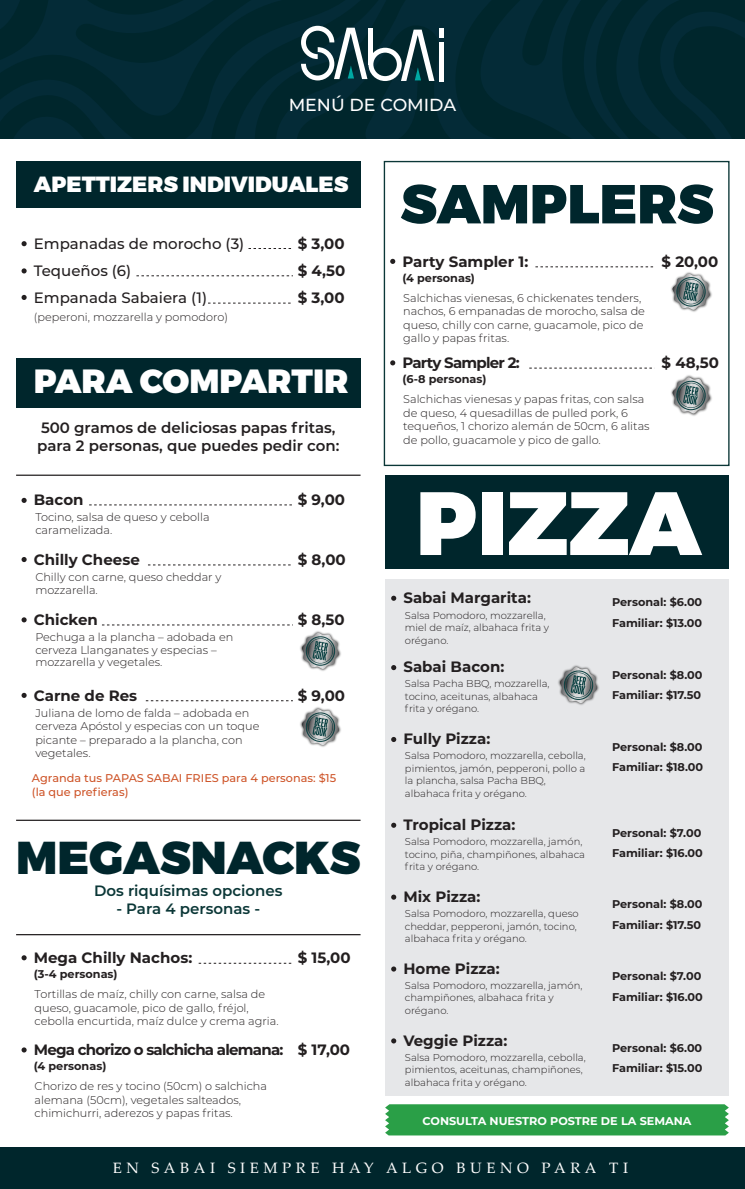
<style>
.page{position:relative;width:745px;height:1189px;background:#fff}
.page>*{position:absolute;margin:0;border:0;box-sizing:border-box;transform-origin:0 0}
.t1{font:900 89.62px "Montserrat";color:#fff}
.t2{font:900 54.75px "Montserrat";color:#00262c}
.t3{font:900 46px "Montserrat";color:#00262c}
.t4{font:900 33.5px "Montserrat";color:#fff}
.t5{font:900 22px "Montserrat";color:#fff}
.t6{font:500 17.38px "Montserrat";color:#fff}
.t7{font:700 15px/27.2px "Montserrat";color:#231f20;text-align:justify}
.t8{font:600 15px/18px "Montserrat";color:#231f20}
.t9{font:500 15px/27.2px "Montserrat";color:#231f20}
.t10{font:700 15px "Montserrat";letter-spacing:-.05em;color:#231f20}
.t11{font:600 15px "Montserrat";color:#0b3737}
.t12{font:15px "Palatino Linotype";letter-spacing:.3em;color:#fff}
.t13{font:300 11.25px/13.5px "Montserrat";color:#231f20}
.t14{font:700 11.25px/20.2px "Montserrat";color:#231f20}
.t15{font:500 11.25px/13.5px "Montserrat";color:#ce5428}
.t16{font:700 11.25px "Montserrat";color:#fff}
.t17{font:300 10px/12.5px "Montserrat";color:#231f20}
</style>
<div class="page">
<div style="left:16px;top:358px;width:344px;height:50px;background:#00262c"></div>
<div style="left:16px;top:162px;width:344px;height:46px;background:#00262c"></div>
<div style="left:383px;top:161px;width:346px;height:305px;border:1px solid #0b3737"></div>
<div style="left:385px;top:475px;width:343px;height:94px;background:#00262c"></div>
<div style="left:385px;top:579px;width:343px;height:516px;background:#e6e7e9"></div>
<svg style="left:248px;top:248px;width:44px;height:1px"></svg>
<svg style="left:208px;top:303px;width:83px;height:1px"></svg>
<svg style="left:89px;top:504px;width:203px;height:1px"></svg>
<svg style="left:136px;top:275px;width:157px;height:1px"></svg>
<svg style="left:148px;top:564px;width:143px;height:1px"></svg>
<svg style="left:102px;top:624px;width:191px;height:1px"></svg>
<svg style="left:146px;top:700px;width:147px;height:1px"></svg>
<hr style="left:16px;top:474px;width:344px;height:2px;background:#231f20">
<hr style="left:16px;top:934px;width:344px;height:1px;background:#231f20">
<hr style="left:16px;top:819px;width:344px;height:2px;background:#231f20">
<svg style="left:22px;top:241px;width:5px;height:5px"></svg>
<svg style="left:22px;top:268px;width:5px;height:5px"></svg>
<svg style="left:22px;top:295px;width:5px;height:5px"></svg>
<svg style="left:22px;top:498px;width:5px;height:5px"></svg>
<svg style="left:391px;top:595px;width:5px;height:6px"></svg>
<svg style="left:391px;top:665px;width:5px;height:5px"></svg>
<svg style="left:391px;top:737px;width:5px;height:5px"></svg>
<svg style="left:391px;top:822px;width:5px;height:5px"></svg>
<svg style="left:391px;top:894px;width:5px;height:5px"></svg>
<svg style="left:391px;top:966px;width:5px;height:5px"></svg>
<svg style="left:391px;top:1038px;width:5px;height:5px"></svg>
<svg style="left:22px;top:557px;width:5px;height:5px"></svg>
<svg style="left:22px;top:617px;width:5px;height:5px"></svg>
<svg style="left:22px;top:693px;width:5px;height:5px"></svg>
<svg style="left:198px;top:963px;width:94px;height:1px"></svg>
<svg style="left:22px;top:955px;width:5px;height:5px"></svg>
<svg style="left:22px;top:1047px;width:5px;height:5px"></svg>
<svg style="left:535px;top:266px;width:119px;height:1px"></svg>
<svg style="left:529px;top:368px;width:123px;height:1px"></svg>
<svg style="left:390px;top:259px;width:5px;height:5px"></svg>
<svg style="left:390px;top:360px;width:5px;height:5px"></svg>
<div style="left:0;top:1146px;width:744px;height:43px;background:#00262c"></div>
<svg style="left:463px;top:0;width:14px;height:139px;background:#01272f"></svg>
<svg style="left:477px;top:0;width:89px;height:139px;background:#022832"></svg>
<svg style="left:113px;top:0;width:350px;height:139px;background:#052b35"></svg>
<svg style="left:0;top:0;width:358px;height:122px;background:#012830"></svg>
<svg style="left:566px;top:0;width:178px;height:139px;background:#01272f"></svg>
<svg style="left:0;top:0;width:33px;height:34px"></svg>
<svg style="left:0;top:115px;width:113px;height:24px;background:#022832"></svg>
<svg style="left:301px;top:26px;width:142px;height:113px;background:#294a51"></svg>
<div style="left:385px;top:1104px;width:343px;height:31px;background:#2a9f47"></div>
<img style="left:671px;top:375px;width:41px;height:41px">
<svg style="left:672px;top:377px;width:37px;height:36px"></svg>
<img style="left:671px;top:272px;width:41px;height:40px">
<svg style="left:672px;top:274px;width:37px;height:36px"></svg>
<img style="left:558px;top:665px;width:41px;height:40px">
<svg style="left:559px;top:667px;width:37px;height:36px"></svg>
<img style="left:300px;top:707px;width:41px;height:40px">
<svg style="left:302px;top:709px;width:37px;height:36px"></svg>
<img style="left:300px;top:631px;width:41px;height:40px">
<svg style="left:302px;top:633px;width:37px;height:36px"></svg>
<h3 class="t6" style="left:288px;top:92px;width:169px">MENÚ DE COMIDA</h3>
<h3 class="t5" style="left:34px;top:171px;width:316px">APETTIZERS INDIVIDUALES</h3>
<h3 class="t9" style="left:34px;top:229px;width:212px">Empanadas de morocho (3)</h3>
<h3 class="t7" style="left:297px;top:229px;width:49px">$ 3,00 $ 4,50 $ 3,00</h3>
<h3 class="t9" style="left:34px;top:256px;width:175px">Tequeños (6)<br>Empanada Sabaiera (1)</h3>
<p class="t13" style="left:34px;top:310px;width:195px">(peperoni, mozzarella y pomodoro)</p>
<h3 class="t4" style="left:34px;top:359px;width:316px">PARA COMPARTIR</h3>
<h3 class="t8" style="left:37px;top:417px;width:303px">500 gramos de deliciosas papas fritas, para 2 personas, que puedes pedir con:</h3>
<h3 class="t7" style="left:34px;top:485px;width:51px">Bacon</h3>
<h3 class="t7" style="left:297px;top:485px;width:49px">$ 9,00</h3>
<p class="t13" style="left:35px;top:510px;width:176px;line-height:12.5px">Tocino, salsa de queso y cebolla caramelizada.</p>
<h3 class="t7" style="left:34px;top:545px;width:107px">Chilly Cheese</h3>
<h3 class="t7" style="left:297px;top:545px;width:49px">$ 8,00</h3>
<p class="t13" style="left:35px;top:570px;width:187px;line-height:12.5px">Chilly con carne, queso cheddar y mozzarella.</p>
<h3 class="t7" style="left:34px;top:605px;width:66px">Chicken</h3>
<h3 class="t7" style="left:297px;top:605px;width:48px">$ 8,50</h3>
<p class="t13" style="left:35px;top:630px;width:199px;line-height:12.5px">Pechuga a la plancha – adobada en cerveza Llanganates y especias – mozzarella y vegetales.</p>
<h3 class="t7" style="left:34px;top:681px;width:105px">Carne de Res</h3>
<h3 class="t7" style="left:297px;top:681px;width:49px">$ 9,00</h3>
<p class="t13" style="left:35px;top:706px;width:225px">Juliana de lomo de falda – adobada en cerveza Apóstol y especias con un toque picante – preparado a la plancha, con vegetales.</p>
<p class="t15" style="left:32px;top:771px;width:305px">Agranda tus PAPAS SABAI FRIES para 4 personas: $15 (la que prefieras)</p>
<h3 class="t3" style="left:16px;top:829px;width:346px">MEGASNACKS</h3>
<h3 class="t11" style="left:94px;top:879px;width:190px">Dos riquísimas opciones</h3>
<h3 class="t11" style="left:116px;top:897px;width:145px">- Para 4 personas -</h3>
<h3 class="t7" style="left:34px;top:943px;width:160px">Mega Chilly Nachos:</h3>
<h3 class="t7" style="left:297px;top:943px;width:54px">$ 15,00</h3>
<p class="t14" style="left:34px;top:963px;width:85px">(3-4 personas)</p>
<p class="t13" style="left:35px;top:987px;width:245px">Tortillas de maíz, chilly con carne, salsa de queso, guacamole, pico de gallo, fréjol, cebolla encurtida, maíz dulce y crema agria.</p>
<h3 class="t10" style="left:34px;top:1039px;width:318px">Mega chorizo o salchicha alemana: $ 17,00</h3>
<p class="t14" style="left:34px;top:1055px;width:74px">(4 personas)</p>
<p class="t13" style="left:35px;top:1079px;width:234px">Chorizo de res y tocino (50cm) o salchicha alemana (50cm), vegetales salteados, chimichurri, aderezos y papas fritas.</p>
<h2 class="t2" style="left:400px;top:170px;width:314px">SAMPLERS</h2>
<h3 class="t7" style="left:402px;top:247px;width:127px">Party Sampler 1:</h3>
<h3 class="t7" style="left:661px;top:247px;width:58px">$ 20,00</h3>
<p class="t14" style="left:402px;top:267px;width:74px">(4 personas)</p>
<p class="t13" style="left:403px;top:290px;width:243px">Salchichas vienesas, 6 chickenates tenders, nachos, 6 empanadas de morocho, salsa de queso, chilly con carne, guacamole, pico de gallo y papas fritas.</p>
<h3 class="t10" style="left:402px;top:352px;width:119px">Party Sampler 2:</h3>
<h3 class="t7" style="left:661px;top:348px;width:59px">$ 48,50</h3>
<p class="t14" style="left:402px;top:368px;width:85px">(6-8 personas)</p>
<p class="t13" style="left:403px;top:392px;width:248px">Salchichas vienesas y papas fritas, con salsa de queso, 4 quesadillas de pulled pork, 6 tequeños, 1 chorizo alemán de 50cm, 6 alitas de pollo, guacamole y pico de gallo.</p>
<h1 class="t1" style="left:415px;top:467px;width:287px">PIZZA</h1>
<h3 class="t7" style="left:403px;top:583px;width:129px">Sabai Margarita:</h3>
<p class="t17" style="left:404px;top:608px;width:146px">Salsa Pomodoro, mozzarella, miel de maíz, albahaca frita y orégano.</p>
<h3 class="t7" style="left:403px;top:652px;width:102px">Sabai Bacon:</h3>
<p class="t17" style="left:404px;top:677px;width:146px">Salsa Pacha BBQ, mozzarella, tocino, aceitunas, albahaca frita y orégano.</p>
<h3 class="t7" style="left:403px;top:724px;width:88px">Fully Pizza:</h3>
<p class="t17" style="left:404px;top:749px;width:182px">Salsa Pomodoro, mozzarella, cebolla, pimientos, jamón, pepperoni, pollo a la plancha, salsa Pacha BBQ, albahaca frita y orégano.</p>
<h3 class="t7" style="left:403px;top:810px;width:113px">Tropical Pizza:</h3>
<p class="t17" style="left:404px;top:835px;width:181px">Salsa Pomodoro, mozzarella, jamón, tocino, piña, champiñones, albahaca frita y orégano.</p>
<h3 class="t7" style="left:403px;top:882px;width:78px">Mix Pizza:</h3>
<p class="t17" style="left:404px;top:907px;width:175px">Salsa Pomodoro, mozzarella, queso cheddar, pepperoni, jamón, tocino, albahaca frita y orégano.</p>
<h3 class="t7" style="left:403px;top:954px;width:98px">Home Pizza:</h3>
<p class="t17" style="left:404px;top:978px;width:179px">Salsa Pomodoro, mozzarella, jamón, champiñones, albahaca frita y orégano.</p>
<h3 class="t7" style="left:403px;top:1025px;width:105px">Veggie Pizza:</h3>
<p class="t17" style="left:404px;top:1050px;width:182px">Salsa Pomodoro, mozzarella, cebolla, pimientos, aceitunas, champiñones, albahaca frita y orégano.</p>
<p class="t14" style="left:611px;top:591px;width:92px">Personal: $6.00<br>Familiar: $13.00</p>
<p class="t14" style="left:611px;top:664px;width:92px">Personal: $8.00<br>Familiar: $17.50</p>
<p class="t14" style="left:611px;top:736px;width:93px">Personal: $8.00<br>Familiar: $18.00</p>
<p class="t14" style="left:611px;top:822px;width:92px">Personal: $7.00<br>Familiar: $16.00</p>
<p class="t14" style="left:611px;top:893px;width:92px">Personal: $8.00<br>Familiar: $17.50</p>
<p class="t14" style="left:611px;top:965px;width:92px">Personal: $7.00<br>Familiar: $16.00</p>
<p class="t14" style="left:611px;top:1037px;width:92px">Personal: $6.00<br>Familiar: $15.00</p>
<p class="t16" style="left:422px;top:1112px;width:270px">CONSULTA NUESTRO POSTRE DE LA SEMANA</p>
<h3 class="t12" style="left:113px;top:1156px;width:516px">EN SABAI SIEMPRE HAY ALGO BUENO PARA TI</h3>
</div>
